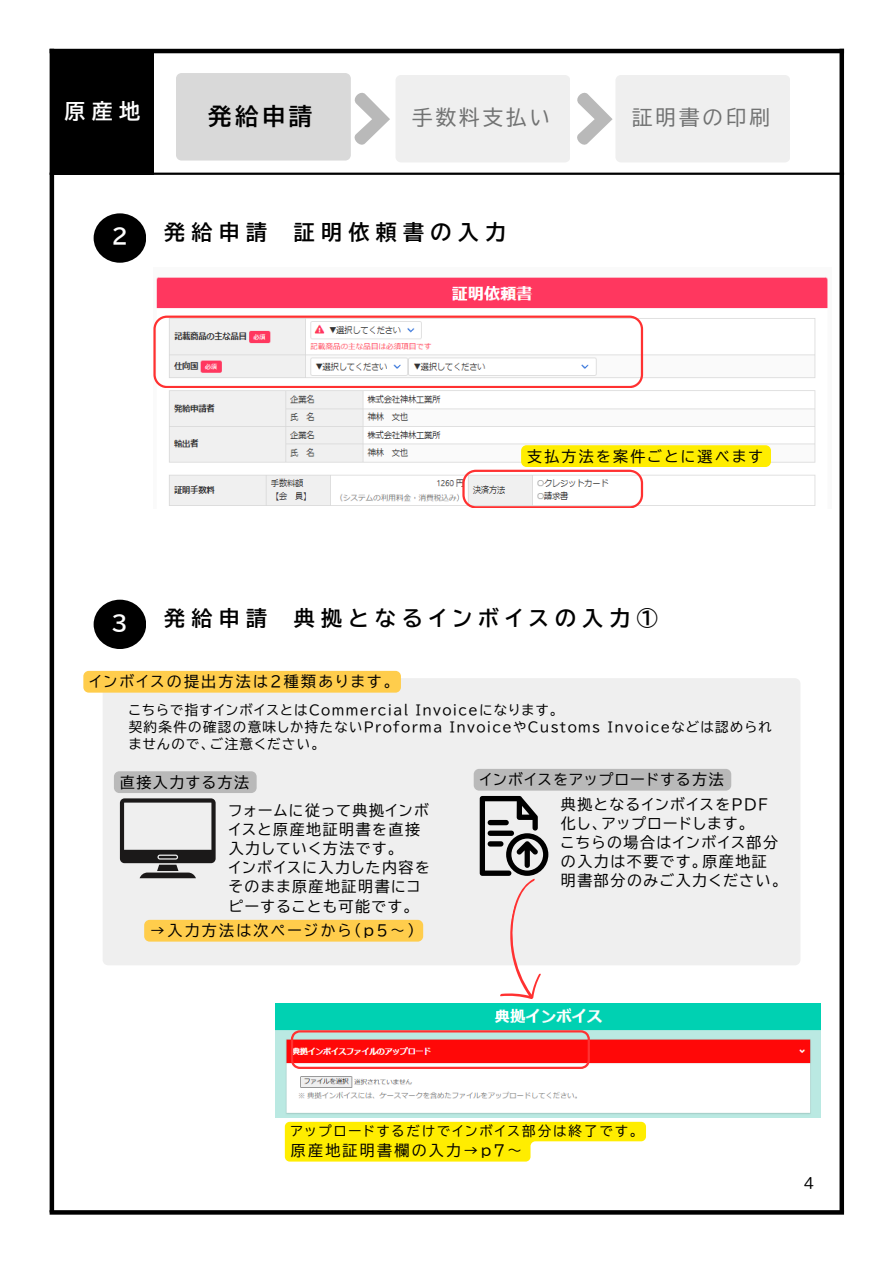
<style>
.page{position:relative;width:894px;height:1264px;background:#fff}
.page>*{position:absolute;margin:0;border:0;box-sizing:border-box;transform-origin:0 0}
.t1{font:700 23.4px "BIZUDP Gothic";color:#000}
.t2{font:700 21px "BIZUDP Gothic";letter-spacing:.3em;color:#000}
.t3{font:700 21px "BIZUDP Gothic";color:#fff}
.t4{font:20.4px "BIZUDP Gothic";letter-spacing:.15em;color:#717272}
.t5{font:16.5px "rounded mplus 1 p regular";color:#000}
.t6{font:15px/19.2px "BIZUDP Gothic";letter-spacing:.1em;color:#000}
.t7{font:15px "BIZUDP Gothic";letter-spacing:.15em;color:#000}
.t8{font:13.5px/16.8px "BIZUDP Gothic";letter-spacing:.1em;color:#000}
.t9{font:13.5px "BIZUDP Gothic";letter-spacing:.15em;color:#000}
</style>
<div class="page">
<hr style="left:50px;top:49px;width:793px;height:4px;background:#000">
<hr style="left:50px;top:49px;width:4px;height:1163px;background:#000">
<svg style="left:839px;top:53px;width:4px;height:1157px;background:#212121"></svg>
<svg style="left:50px;top:1210px;width:793px;height:4px;background:#0a0a0a"></svg>
<div style="left:52px;top:51px;width:101px;height:123px;background:#000"></div>
<hr style="left:50px;top:173px;width:793px;height:2px;background:#000">
<div style="left:94px;top:213px;width:52px;height:50px;background:#000;border-radius:50%"></div>
<div style="left:103px;top:678px;width:697px;height:287px;background:#efefef"></div>
<img style="left:156px;top:277px;width:672px;height:229px">
<svg style="left:462px;top:469px;width:181px;height:39px"></svg>
<svg style="left:153px;top:315px;width:490px;height:72px"></svg>
<div style="left:94px;top:599px;width:52px;height:50px;background:#000;border-radius:50%"></div>
<svg style="left:479px;top:796px;width:81px;height:203px"></svg>
<img style="left:276px;top:1003px;width:544px;height:114px">
<div style="left:521px;top:445px;width:249px;height:22px;background:#ffed00;border-radius:5px"></div>
<div style="left:83px;top:671px;width:318px;height:21px;background:#ffcd4c;border-radius:5px"></div>
<div style="left:144px;top:919px;width:279px;height:22px;background:#ffcd4c;border-radius:5px"></div>
<svg style="left:114px;top:771px;width:142px;height:107px"></svg>
<div style="left:473px;top:768px;width:258px;height:22px;background:#b9b9b9;border-radius:5px"></div>
<svg style="left:291px;top:1030px;width:298px;height:38px;background:#f05654"></svg>
<svg style="left:285px;top:1121px;width:360px;height:40px"></svg>
<svg style="left:176px;top:73px;width:614px;height:89px"></svg>
<p class="t3" style="left:64px;top:100px;width:77px">原産地</p>
<p class="t1" style="left:208px;top:104px;width:106px">発給申請</p>
<p class="t4" style="left:412px;top:107px;width:139px">手数料支払い</p>
<p class="t4" style="left:632px;top:107px;width:139px">証明書の印刷</p>
<p class="t3" style="left:112px;top:226px;width:17px">2</p>
<p class="t2" style="left:164px;top:221px;width:104px">発給申請</p>
<p class="t2" style="left:294px;top:221px;width:214px">証明依頼書の入力</p>
<p class="t7" style="left:527px;top:448px;width:237px">支払方法を案件ごとに選べます</p>
<p class="t3" style="left:112px;top:612px;width:17px">3</p>
<p class="t2" style="left:164px;top:607px;width:104px">発給申請</p>
<p class="t2" style="left:294px;top:607px;width:365px">典拠となるインボイスの入力①</p>
<p class="t7" style="left:89px;top:674px;width:305px">インボイスの提出方法は2種類あります。</p>
<p class="t8" style="left:129px;top:701px;width:430px">こちらで指すインボイスとはCommercial Invoiceになります。</p>
<p class="t8" style="left:129px;top:718px;width:644px">契約条件の確認の意味しか持たないProforma InvoiceやCustoms Invoiceなどは認められませんので、ご注意ください。</p>
<p class="t6" style="left:120px;top:772px;width:131px">直接入力する方法</p>
<p class="t6" style="left:479px;top:770px;width:245px">インボイスをアップロードする方法</p>
<p class="t6" style="left:229px;top:800px;width:202px">フォームに従って典拠インボイスと原産地証明書を直接入力していく方法です。</p>
<p class="t6" style="left:229px;top:858px;width:202px">インボイスに入力した内容をそのまま原産地証明書にコピーすることも可能です。</p>
<p class="t7" style="left:150px;top:923px;width:266px">→入力方法は次ページから（ｐ5～）</p>
<p class="t6" style="left:561px;top:794px;width:209px">典拠となるインボイスをPDF化し、アップロードします。</p>
<p class="t6" style="left:561px;top:832px;width:222px">こちらの場合はインボイス部分の入力は不要です。原産地証明書部分のみご入力ください。</p>
<p class="t9" style="left:291px;top:1124px;width:348px">アップロードするだけでインボイス部分は終了です。</p>
<p class="t7" style="left:291px;top:1143px;width:233px">原産地証明書欄の入力→ｐ7～</p>
<p class="t5" style="left:804px;top:1171px;width:12px">4</p>
</div>
